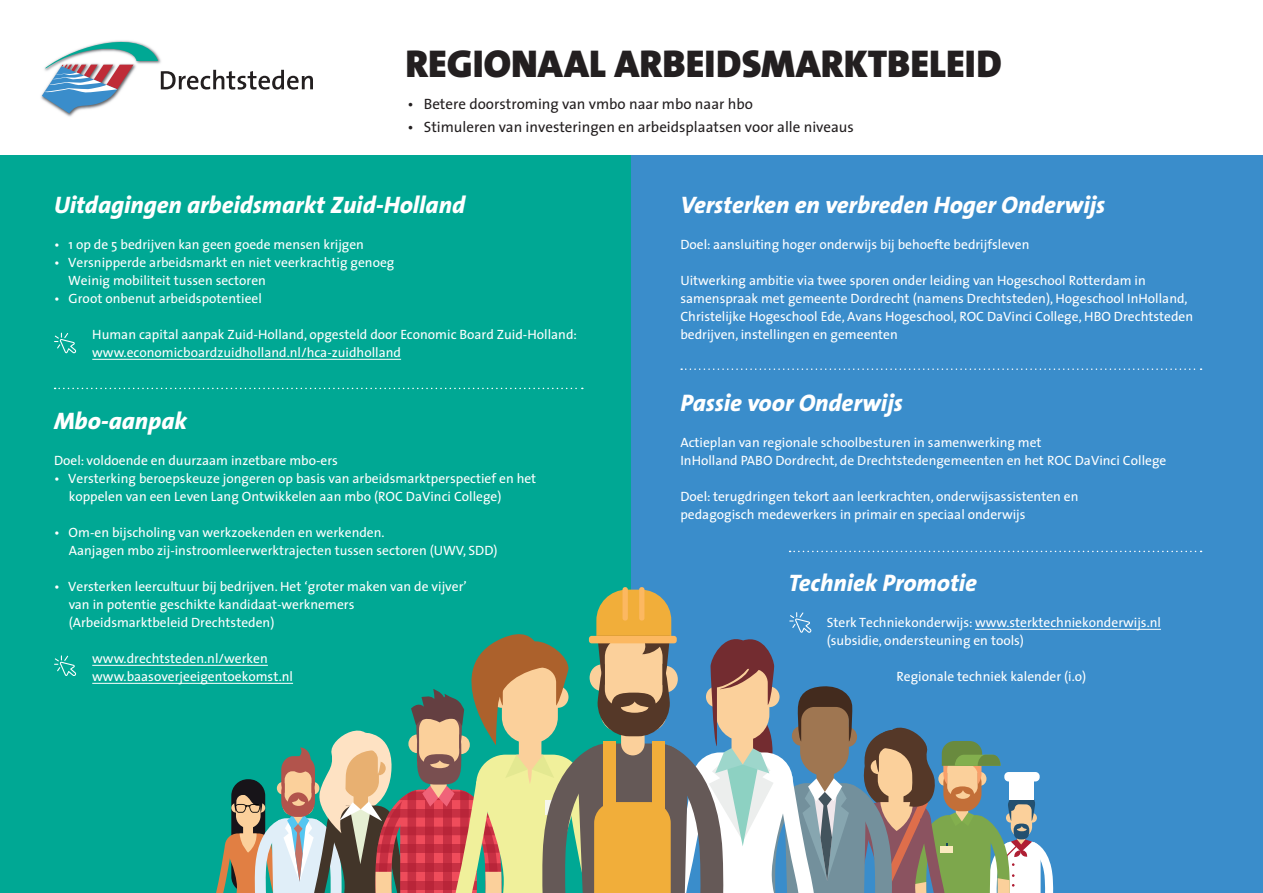
<style>
.page{position:relative;width:1263px;height:893px;background:#fff}
.page>*{position:absolute;margin:0;border:0;box-sizing:border-box;transform-origin:0 0}
.t1{font:900 39px "The Sans B9";color:#231f20}
.t2{font:italic 800 24px "The Sans B8";color:#fff}
.t3{font:15px "The Sans";color:#231f20}
.t4{font:13.5px/18px "The Sans";color:#fff}
</style>
<div class="page">
<div style="left:0;top:155px;width:1263px;height:738px;background:#00a894"></div>
<div style="left:631px;top:155px;width:632px;height:738px;background:#3a8dcb"></div>
<hr style="left:92px;top:359px;width:309px;height:1px;background:#fff">
<hr style="left:92px;top:665px;width:176px;height:1px;background:#fff">
<hr style="left:92px;top:683px;width:201px;height:1px;background:#fff">
<hr style="left:975px;top:629px;width:186px;height:1px;background:#fff">
<div style="left:622px;top:587px;width:6px;height:34px;background:#fcb861;border-radius:2px"></div>
<div style="left:639px;top:587px;width:5px;height:34px;background:#fcb861;border-radius:2px"></div>
<svg style="left:55px;top:388px;width:528px;height:1px"></svg>
<svg style="left:681px;top:368px;width:520px;height:2px"></svg>
<svg style="left:789px;top:551px;width:412px;height:1px"></svg>
<svg style="left:54px;top:333px;width:22px;height:20px"></svg>
<svg style="left:54px;top:655px;width:22px;height:21px"></svg>
<svg style="left:216px;top:590px;width:837px;height:303px"></svg>
<svg style="left:42px;top:40px;width:271px;height:73px"></svg>
<h1 class="t1" style="left:405px;top:43px;width:598px">REGIONAAL ARBEIDSMARKTBELEID</h1>
<p class="t3" style="left:407px;top:91px;width:347px">• Betere doorstroming van vmbo naar mbo naar hbo</p>
<p class="t3" style="left:407px;top:114px;width:448px">• Stimuleren van investeringen en arbeidsplaatsen voor alle niveaus</p>
<h2 class="t2" style="left:54px;top:192px;width:413px">Uitdagingen arbeidsmarkt Zuid-Holland</h2>
<p class="t4" style="left:54px;top:235px;width:312px">• 1 op de 5 bedrijven kan geen goede mensen krijgen</p>
<p class="t4" style="left:68px;top:253px;width:328px;text-indent:-14px">• Versnipperde arbeidsmarkt en niet veerkrachtig genoeg<br>Weinig mobiliteit tussen sectoren</p>
<p class="t4" style="left:54px;top:289px;width:209px">• Groot onbenut arbeidspotentieel</p>
<p class="t4" style="left:92px;top:325px;width:486px">Human capital aanpak Zuid-Holland, opgesteld door Economic Board Zuid-Holland: www.economicboardzuidholland.nl/hca-zuidholland</p>
<h2 class="t2" style="left:54px;top:408px;width:134px">Mbo-aanpak</h2>
<p class="t4" style="left:54px;top:451px;width:285px">Doel: voldoende en duurzaam inzetbare mbo-ers</p>
<p class="t4" style="left:69px;top:469px;width:469px;text-indent:-15px">• Versterking beroepskeuze jongeren op basis van arbeidsmarktperspectief en het koppelen van een Leven Lang Ontwikkelen aan mbo (ROC DaVinci College)</p>
<p class="t4" style="left:69px;top:523px;width:430px;text-indent:-15px">• Om-en bijscholing van werkzoekenden en werkenden.<br>Aanjagen mbo zij-instroomleerwerktrajecten tussen sectoren (UWV, SDD)</p>
<p class="t4" style="left:69px;top:577px;width:399px;text-indent:-15px">• Versterken leercultuur bij bedrijven. Het ‘groter maken van de vijver’ van in potentie geschikte kandidaat-werknemers (Arbeidsmarktbeleid Drechtsteden)</p>
<p class="t4" style="left:92px;top:649px;width:202px">www.drechtsteden.nl/werken www.baasoverjeeigentoekomst.nl</p>
<h2 class="t2" style="left:680px;top:192px;width:426px">Versterken en verbreden Hoger Onderwijs</h2>
<p class="t4" style="left:680px;top:235px;width:351px">Doel: aansluiting hoger onderwijs bij behoefte bedrijfsleven</p>
<p class="t4" style="left:680px;top:271px;width:514px">Uitwerking ambitie via twee sporen onder leiding van Hogeschool Rotterdam in samenspraak met gemeente Dordrecht (namens Drechtsteden), Hogeschool InHolland, Christelijke Hogeschool Ede, Avans Hogeschool, ROC DaVinci College, HBO Drechtsteden bedrijven, instellingen en gemeenten</p>
<h2 class="t2" style="left:680px;top:390px;width:224px">Passie voor Onderwijs</h2>
<p class="t4" style="left:680px;top:433px;width:487px">Actieplan van regionale schoolbesturen in samenwerking met<br>InHolland PABO Dordrecht, de Drechtstedengemeenten en het ROC DaVinci College</p>
<p class="t4" style="left:680px;top:487px;width:400px">Doel: terugdringen tekort aan leerkrachten, onderwijsassistenten en pedagogisch medewerkers in primair en speciaal onderwijs</p>
<h2 class="t2" style="left:788px;top:570px;width:190px">Techniek Promotie</h2>
<p class="t4" style="left:827px;top:613px;width:336px">Sterk Techniekonderwijs: www.sterktechniekonderwijs.nl (subsidie, ondersteuning en tools)</p>
<p class="t4" style="left:896px;top:667px;width:191px">Regionale techniek kalender (i.o)</p>
</div>
